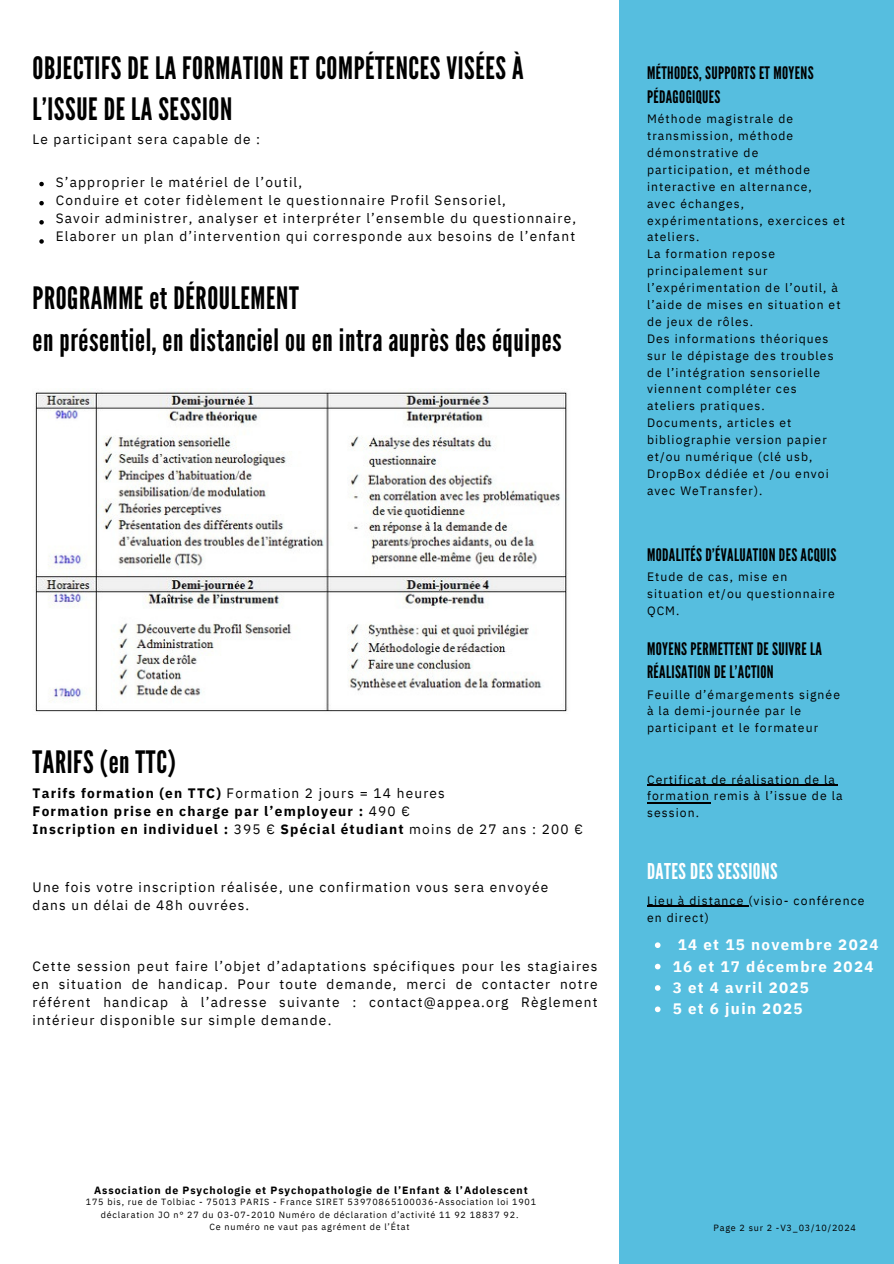
<style>
.page{position:relative;width:894px;height:1264px;background:#fff}
.page>*{position:absolute;margin:0;border:0;box-sizing:border-box;transform-origin:0 0}
.t1{font:30.75px/41.7px "League Gothic";letter-spacing:.02em;color:#000}
.t2{font:21.75px "League Gothic";letter-spacing:.02em;color:#fff}
.t3{font:17.25px/23.7px "League Gothic";letter-spacing:.02em;color:#000}
.t4{font:700 15.15px "IBM Plex Sans";letter-spacing:.09em;color:#fff}
.t5{font:13.65px/18px "IBM Plex Sans";letter-spacing:.09em;color:#000}
.t6{font:700 13.65px/18px "IBM Plex Sans";letter-spacing:.09em;color:#000}
.t7{font:12.15px/16.8px "IBM Plex Sans";letter-spacing:.09em;color:#000}
.t8{font:700 10.5px "IBM Plex Sans";letter-spacing:.09em;color:#000}
.t9{font:9px/12.3px "IBM Plex Sans";letter-spacing:.09em;color:#000;text-align:center}
.s1{font-weight:400}
</style>
<div class="page">
<div style="left:618px;top:0;width:275px;height:1263px;background:#56bedf"></div>
<img style="left:35px;top:388px;width:533px;height:324px">
<svg style="left:39px;top:182px;width:5px;height:4px"></svg>
<svg style="left:39px;top:201px;width:5px;height:4px"></svg>
<svg style="left:39px;top:220px;width:5px;height:4px"></svg>
<svg style="left:39px;top:239px;width:5px;height:5px"></svg>
<hr style="left:647px;top:784px;width:189px;height:1px;background:#000">
<hr style="left:647px;top:802px;width:63px;height:1px;background:#000">
<hr style="left:647px;top:905px;width:101px;height:1px;background:#000">
<svg style="left:654px;top:942px;width:6px;height:6px"></svg>
<svg style="left:654px;top:963px;width:6px;height:6px"></svg>
<svg style="left:655px;top:985px;width:5px;height:5px"></svg>
<svg style="left:654px;top:1006px;width:6px;height:6px"></svg>
<h4 class="t1" style="left:33px;top:47px;width:492px">OBJECTIFS DE LA FORMATION ET COMPÉTENCES VISÉES À<br>L’ISSUE DE LA SESSION</h4>
<h4 class="t5" style="left:33px;top:130px;width:229px">Le participant sera capable de :</h4>
<p class="t5" style="left:56px;top:173px;width:521px">S’approprier le matériel de l’outil,<br>Conduire et coter fidèlement le questionnaire Profil Sensoriel,<br>Savoir administrer, analyser et interpréter l’ensemble du questionnaire, Elaborer un plan d’intervention qui corresponde aux besoins de l’enfant</p>
<h1 class="t1" style="left:33px;top:278px;width:530px">PROGRAMME et DÉROULEMENT<br>en présentiel, en distanciel ou en intra auprès des équipes</h1>
<h1 class="t1" style="left:33px;top:742px;width:145px">TARIFS (en TTC)</h1>
<h1 class="t6" style="left:33px;top:783px;width:551px">Tarifs formation (en TTC) <span class="s1">Formation 2 jours = 14 heures<br></span>Formation prise en charge par l’employeur : <span class="s1">490 €<br></span>Inscription en individuel : <span class="s1">395 €</span> Spécial étudiant <span class="s1">moins de 27 ans : 200 €</span></h1>
<p class="t5" style="left:33px;top:878px;width:517px">Une fois votre inscription réalisée, une confirmation vous sera envoyée dans un délai de 48h ouvrées.</p>
<h5 class="t5" style="left:33px;top:956px;width:566px;text-align:justify">Cette session peut faire l’objet d’adaptations spécifiques pour les stagiaires en situation de handicap. Pour toute demande, merci de contacter notre référent handicap à l’adresse suivante : contact@appea.org Règlement intérieur disponible sur simple demande.</h5>
<p class="t3" style="left:646px;top:62px;width:168px">MÉTHODES, SUPPORTS ET MOYENS<br>PÉDAGOGIQUES</p>
<p class="t7" style="left:646px;top:110px;width:199px">Méthode magistrale de transmission, méthode démonstrative de participation, et méthode interactive en alternance,<br>avec échanges, expérimentations, exercices et ateliers.<br>La formation repose principalement sur l’expérimentation de l’outil, à l’aide de mises en situation et de jeux de rôles.<br>Des informations théoriques sur le dépistage des troubles de l’intégration sensorielle viennent compléter ces ateliers pratiques.<br>Documents, articles et bibliographie version papier et/ou numérique (clé usb,<br>DropBox dédiée et /ou envoi avec WeTransfer).</p>
<h3 class="t3" style="left:646px;top:543px;width:191px">MODALITÉS D’ÉVALUATION DES ACQUIS</h3>
<h3 class="t7" style="left:646px;top:568px;width:189px">Etude de cas, mise en situation et/ou questionnaire<br>QCM.</h3>
<h3 class="t3" style="left:646px;top:637px;width:176px">MOYENS PERMETTENT DE SUIVRE LA<br>RÉALISATION DE L’ACTION</h3>
<h3 class="t7" style="left:646px;top:685px;width:194px">Feuille d’émargements signée à la demi-journée par le participant et le formateur</h3>
<p class="t7" style="left:647px;top:770px;width:197px">Certificat de réalisation de la formation remis à l’issue de la session.</p>
<h5 class="t2" style="left:646px;top:859px;width:132px">DATES DES SESSIONS</h5>
<h3 class="t7" style="left:647px;top:891px;width:219px;line-height:17.2px">Lieu à distance (visio- conférence en direct)</h3>
<h5 class="t4" style="left:677px;top:934px;width:202px">14 et 15 novembre 2024</h5>
<h5 class="t4" style="left:672px;top:956px;width:202px">16 et 17 décembre 2024</h5>
<h2 class="t4" style="left:672px;top:977px;width:138px">3 et 4 avril 2025</h2>
<h5 class="t4" style="left:672px;top:998px;width:131px">5 et 6 juin 2025</h5>
<p class="t8" style="left:94px;top:1183px;width:435px">Association de Psychologie et Psychopathologie de l’Enfant &amp; l’Adolescent</p>
<p class="t9" style="left:86px;top:1195px;width:451px">175 bis, rue de Tolbiac - 75013 PARIS - France SIRET 53970865100036-Association loi 1901 déclaration JO n° 27 du 03-07-2010 Numéro de déclaration d’activité 11 92 18837 92.</p>
<p class="t9" style="left:209px;top:1220px;width:201px">Ce numéro ne vaut pas agrément de l’État</p>
<p class="t9" style="left:713px;top:1221px;width:144px">Page 2 sur 2 -V3_03/10/2024</p>
</div>
